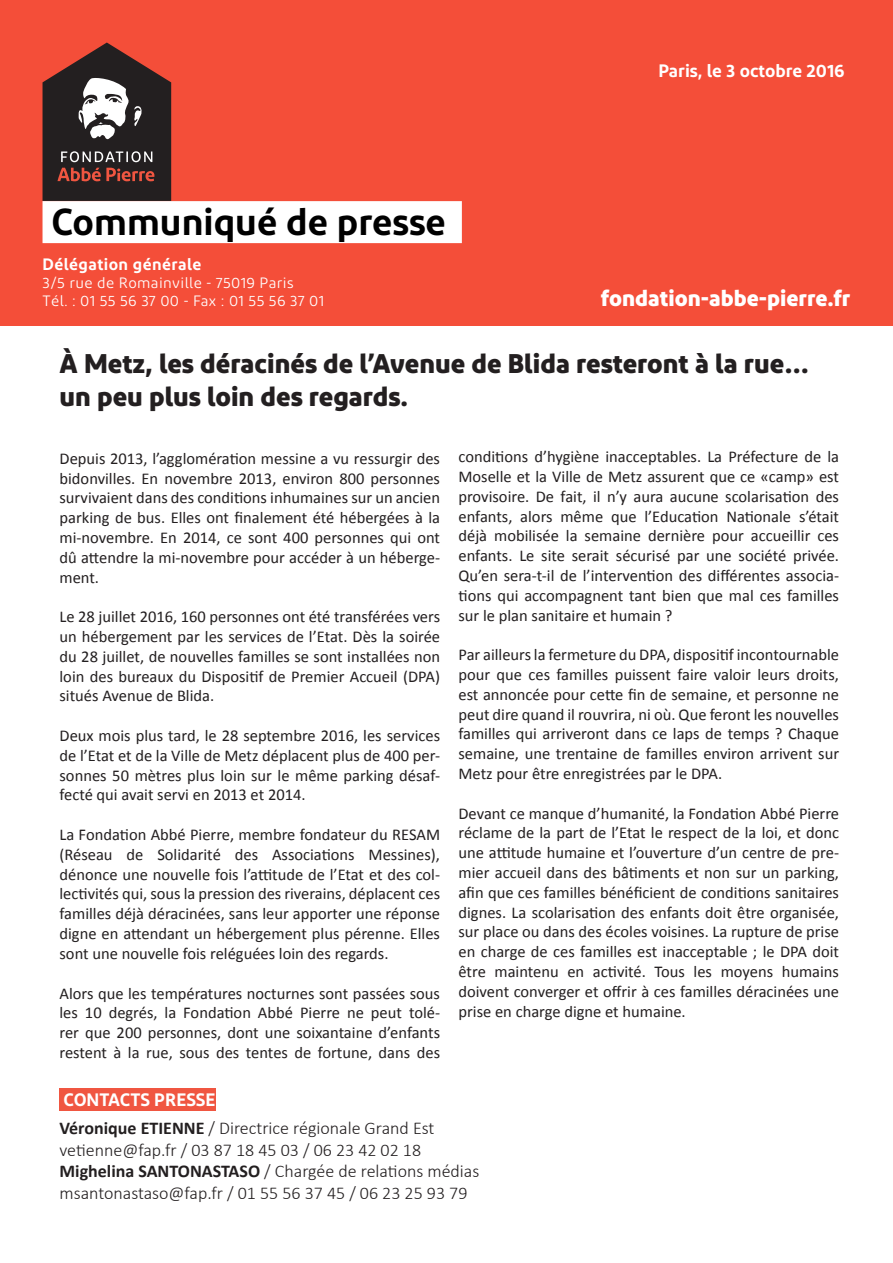
<style>
.page{position:relative;width:893px;height:1263px;background:#fff}
.page>*{position:absolute;margin:0;border:0;box-sizing:border-box;transform-origin:0 0}
.Titre{font:600 37.5px "Diodrum";color:#000}
.Texte_courant_2{font:700 27px "Diodrum";color:#231f20}
.t1{font:700 22.5px "Diodrum";color:#fff}
.Texte_courant_2-2{font:300 18px "Calibri";color:#231f20}
.Fonction___date{font:600 18px "Diodrum";color:#fff}
.Contact_Presse{font:600 18px "Diodrum";color:#fff}
.Texte_courant_light{font:16.5px/19.8px "Calibri";color:#231f20;text-align:justify}
.t2{font:600 16.5px "Diodrum";letter-spacing:.025em;color:#fff}
.t3{font:15px "Diodrum";letter-spacing:.025em;color:#fff}
.s1{font-weight:700}
</style>
<div class="page">
<div style="left:0;top:0;width:893px;height:325px;background:#f44e39"></div>
<svg style="left:43px;top:43px;width:128px;height:158px;background:#5a3e3c"></svg>
<div style="left:43px;top:201px;width:419px;height:42px;background:#fff"></div>
<div style="left:60px;top:1088px;width:156px;height:22px;background:#f05641"></div>
<p class="Titre" style="left:51px;top:197px;width:396px">Communiqué de presse</p>
<p class="t2" style="left:43px;top:254px;width:160px">Délégation générale</p>
<p class="t3" style="left:43px;top:274px;width:252px">3/5 rue de Romainville - 75019 Paris</p>
<p class="t3" style="left:43px;top:292px;width:283px">Tél. : 01 55 56 37 00 - Fax : 01 55 56 37 01</p>
<p class="Fonction___date" style="left:658px;top:59px;width:188px">Paris, le 3 octobre 2016</p>
<p class="t1" style="left:601px;top:283px;width:251px">fondation-abbe-pierre.fr</p>
<p class="Texte_courant_2" style="left:60px;top:346px;width:751px">À Metz, les déracinés de l’Avenue de Blida resteront à la rue…</p>
<p class="Texte_courant_2" style="left:60px;top:378px;width:350px">un peu plus loin des regards.</p>
<p class="Texte_courant_light" style="left:60px;top:448px;width:382px">Depuis 2013, l’agglomération messine a vu ressurgir des bidonvilles. En novembre 2013, environ 800 personnes survivaient dans des conditions inhumaines sur un ancien parking de bus. Elles ont finalement été hébergées à la mi-novembre. En 2014, ce sont 400 personnes qui ont dû attendre la mi-novembre pour accéder à un héberge&shy;ment.</p>
<p class="Texte_courant_light" style="left:60px;top:607px;width:382px">Le 28 juillet 2016, 160 personnes ont été transférées vers un hébergement par les services de l’Etat. Dès la soirée du 28 juillet, de nouvelles familles se sont installées non loin des bureaux du Dispositif de Premier Accueil (DPA) situés Avenue de Blida.</p>
<p class="Texte_courant_light" style="left:60px;top:726px;width:382px">Deux mois plus tard, le 28 septembre 2016, les services de l’Etat et de la Ville de Metz déplacent plus de 400 per&shy;sonnes 50 mètres plus loin sur le même parking désaf&shy;fecté qui avait servi en 2013 et 2014.</p>
<p class="Texte_courant_light" style="left:60px;top:825px;width:382px">La Fondation Abbé Pierre, membre fondateur du RESAM (Réseau de Solidarité des Associations Messines), dénonce une nouvelle fois l’attitude de l’Etat et des col&shy;lectivités qui, sous la pression des riverains, déplacent ces familles déjà déracinées, sans leur apporter une réponse digne en attendant un hébergement plus pérenne. Elles sont une nouvelle fois reléguées loin des regards.</p>
<p class="Texte_courant_light" style="left:60px;top:983px;width:382px">Alors que les températures nocturnes sont passées sous les 10 degrés, la Fondation Abbé Pierre ne peut tolé&shy;rer que 200 personnes, dont une soixantaine d’enfants restent à la rue, sous des tentes de fortune, dans des</p>
<p class="Contact_Presse" style="left:64px;top:1088px;width:153px">CONTACTS PRESSE</p>
<p class="Texte_courant_light" style="left:458px;top:447px;width:382px">conditions d’hygiène inacceptables. La Préfecture de la Moselle et la Ville de Metz assurent que ce «camp» est provisoire. De fait, il n’y aura aucune scolarisation des enfants, alors même que l’Education Nationale s’était déjà mobilisée la semaine dernière pour accueillir ces enfants. Le site serait sécurisé par une société privée.<br>Qu’en sera-t-il de l’intervention des différentes associa&shy;tions qui accompagnent tant bien que mal ces familles sur le plan sanitaire et humain ?</p>
<p class="Texte_courant_light" style="left:458px;top:645px;width:382px">Par ailleurs la fermeture du DPA, dispositif incontournable pour que ces familles puissent faire valoir leurs droits, est annoncée pour cette fin de semaine, et personne ne peut dire quand il rouvrira, ni où. Que feront les nouvelles familles qui arriveront dans ce laps de temps ? Chaque semaine, une trentaine de familles environ arrivent sur Metz pour être enregistrées par le DPA.</p>
<p class="Texte_courant_light" style="left:458px;top:803px;width:382px">Devant ce manque d’humanité, la Fondation Abbé Pierre réclame de la part de l’Etat le respect de la loi, et donc une attitude humaine et l’ouverture d’un centre de pre&shy;mier accueil dans des bâtiments et non sur un parking, afin que ces familles bénéficient de conditions sanitaires dignes. La scolarisation des enfants doit être organisée, sur place ou dans des écoles voisines. La rupture de prise en charge de ces familles est inacceptable ; le DPA doit être maintenu en activité. Tous les moyens humains doivent converger et offrir à ces familles déracinées une prise en charge digne et humaine.</p>
<p class="Texte_courant_2-2" style="left:60px;top:1117px;width:376px"><span class="s1">Véronique ETIENNE</span> / Directrice régionale Grand Est</p>
<p class="Texte_courant_2-2" style="left:60px;top:1138px;width:363px">vetienne@fap.fr / 03 87 18 45 03 / 06 23 42 02 18</p>
<p class="Texte_courant_2-2" style="left:60px;top:1160px;width:421px"><span class="s1">Mighelina SANTONASTASO</span> / Chargée de relations médias</p>
<p class="Texte_courant_2-2" style="left:60px;top:1182px;width:409px">msantonastaso@fap.fr / 01 55 56 37 45 / 06 23 25 93 79</p>
</div>
